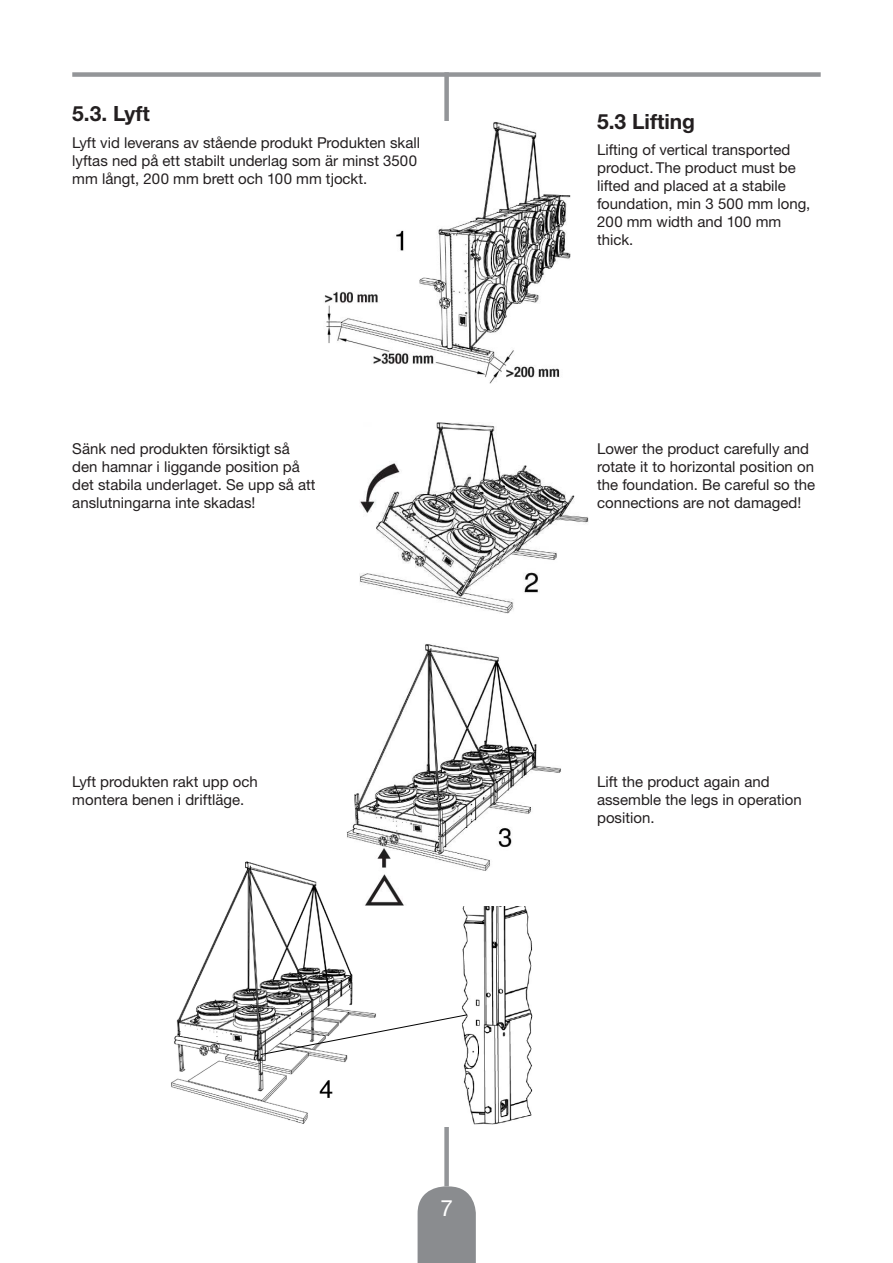
<style>
.page{position:relative;width:893px;height:1263px;background:#fff}
.page>*{position:absolute;margin:0;border:0;box-sizing:border-box;transform-origin:0 0}
.t1{font:22.5px "Helvetica Neue";color:#fff}
.t2{font:700 21px "Helvetica Neue CE";color:#231f20}
.t3{font:15px/18px "Helvetica Neue CE";color:#231f20}
</style>
<div class="page">
<svg style="left:418px;top:1186px;width:58px;height:77px;background:#929497"></svg>
<div style="left:444px;top:72px;width:5px;height:1114px;background:#939598"></div>
<div style="left:72px;top:72px;width:749px;height:5px;background:#939598"></div>
<div style="left:170px;top:121px;width:418px;height:1006px;background:#fff"></div>
<img style="left:324px;top:122px;width:246px;height:262px">
<img style="left:359px;top:423px;width:229px;height:190px">
<img style="left:171px;top:862px;width:205px;height:262px">
<img style="left:462px;top:906px;width:70px;height:219px">
<img style="left:346px;top:644px;width:215px;height:262px">
<svg style="left:261px;top:1014px;width:206px;height:41px"></svg>
<p class="t2" style="left:72px;top:101px;width:79px">5.3. Lyft</p>
<p class="t3" style="left:72px;top:134px;width:349px">Lyft vid leverans av stående produkt Produkten skall lyftas ned på ett stabilt underlag som är minst 3500 mm långt, 200 mm brett och 100 mm tjockt.</p>
<p class="t3" style="left:72px;top:440px;width:245px">Sänk ned produkten försiktigt så den hamnar i liggande position på det stabila underlaget. Se upp så att anslutningarna inte skadas!</p>
<p class="t3" style="left:72px;top:772px;width:187px">Lyft produkten rakt upp och montera benen i driftläge.</p>
<p class="t2" style="left:597px;top:108px;width:99px">5.3 Lifting</p>
<p class="t3" style="left:597px;top:141px;width:215px">Lifting of vertical transported product. The product must be lifted and placed at a stabile foundation, min 3 500 mm long,<br>200 mm width and 100 mm thick.</p>
<p class="t3" style="left:597px;top:440px;width:220px">Lower the product carefully and rotate it to horizontal position on the foundation. Be careful so the connections are not damaged!</p>
<p class="t3" style="left:597px;top:772px;width:206px">Lift the product again and assemble the legs in operation position.</p>
<h1 class="t1" style="left:440px;top:1194px;width:14px">7</h1>
</div>
